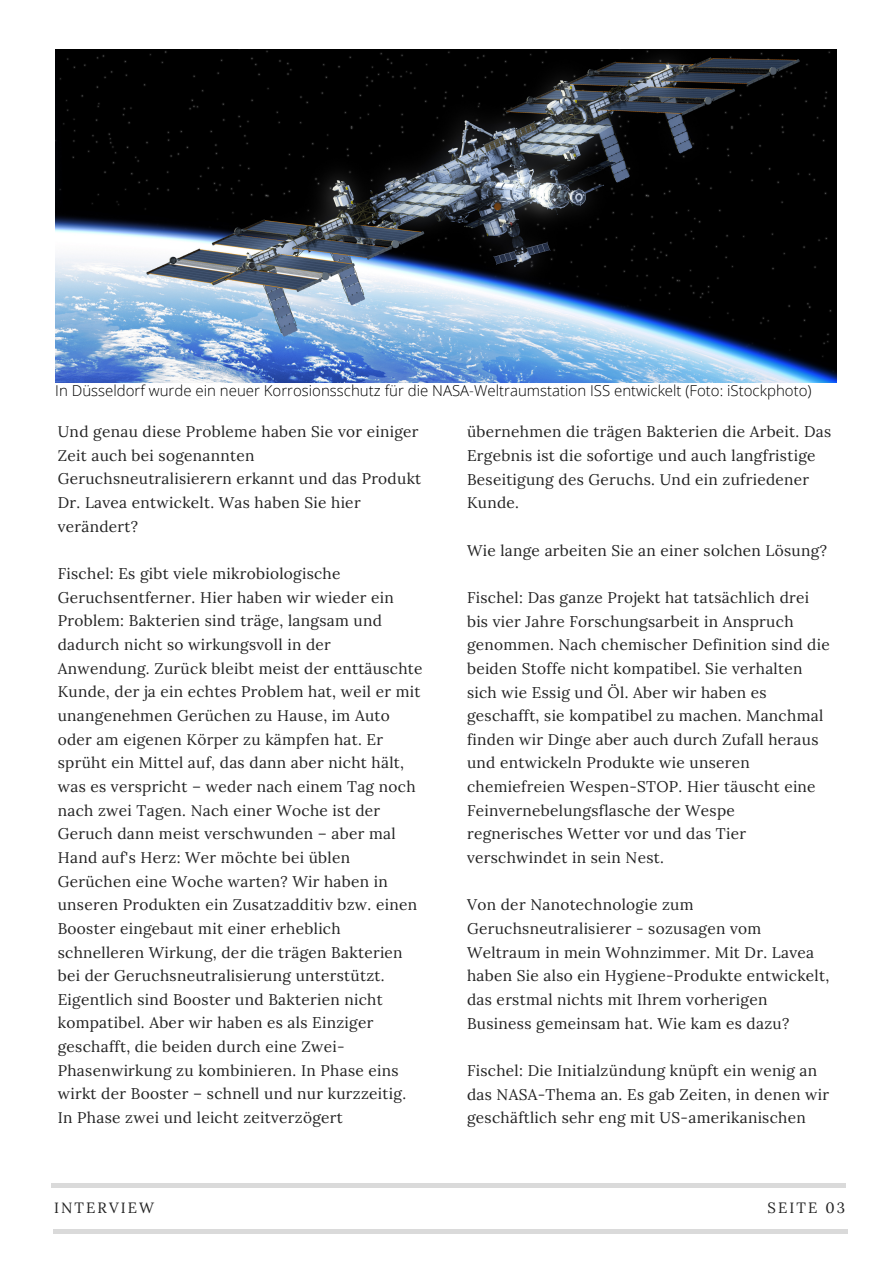
<style>
.page{position:relative;width:894px;height:1264px;background:#fff}
.page>*{position:absolute;margin:0;border:0;box-sizing:border-box;transform-origin:0 0}
.t1{font:15.45px/23.7px "Lora";letter-spacing:.02em;color:#222}
.t2{font:300 15px "Open Sans";color:#000}
.t3{font:14.85px "Lora";letter-spacing:.14em;color:#222}
</style>
<div class="page">
<img style="left:55px;top:50px;width:781px;height:332px">
<hr style="left:51px;top:1183px;width:794px;height:4px;background:#dadada">
<hr style="left:53px;top:1229px;width:794px;height:4px;background:#dadada">
<p class="t2" style="left:55px;top:380px;width:757px">In Düsseldorf wurde ein neuer Korrosionsschutz für die NASA-Weltraumstation ISS entwickelt (Foto: iStockphoto)</p>
<p class="t1" style="left:58px;top:419px;width:365px">Und genau diese Probleme haben Sie vor einiger Zeit auch bei sogenannten Geruchsneutralisierern erkannt und das Produkt Dr. Lavea entwickelt. Was haben Sie hier verändert?</p>
<p class="t1" style="left:58px;top:561px;width:366px">Fischel: Es gibt viele mikrobiologische Geruchsentferner. Hier haben wir wieder ein Problem: Bakterien sind träge, langsam und dadurch nicht so wirkungsvoll in der Anwendung. Zurück bleibt meist der enttäuschte Kunde, der ja ein echtes Problem hat, weil er mit unangenehmen Gerüchen zu Hause, im Auto oder am eigenen Körper zu kämpfen hat. Er sprüht ein Mittel auf, das dann aber nicht hält, was es verspricht – weder nach einem Tag noch nach zwei Tagen. Nach einer Woche ist der Geruch dann meist verschwunden – aber mal Hand auf's Herz: Wer möchte bei üblen Gerüchen eine Woche warten? Wir haben in unseren Produkten ein Zusatzadditiv bzw. einen Booster eingebaut mit einer erheblich schnelleren Wirkung, der die trägen Bakterien bei der Geruchsneutralisierung unterstützt.<br>Eigentlich sind Booster und Bakterien nicht kompatibel. Aber wir haben es als Einziger geschafft, die beiden durch eine Zwei-Phasenwirkung zu kombinieren. In Phase eins wirkt der Booster – schnell und nur kurzzeitig.<br>In Phase zwei und leicht zeitverzögert</p>
<p class="t1" style="left:467px;top:420px;width:365px">übernehmen die trägen Bakterien die Arbeit. Das Ergebnis ist die sofortige und auch langfristige Beseitigung des Geruchs. Und ein zufriedener Kunde.</p>
<p class="t1" style="left:467px;top:538px;width:361px">Wie lange arbeiten Sie an einer solchen Lösung?</p>
<p class="t1" style="left:467px;top:585px;width:364px">Fischel: Das ganze Projekt hat tatsächlich drei bis vier Jahre Forschungsarbeit in Anspruch genommen. Nach chemischer Definition sind die beiden Stoffe nicht kompatibel. Sie verhalten sich wie Essig und Öl. Aber wir haben es geschafft, sie kompatibel zu machen. Manchmal finden wir Dinge aber auch durch Zufall heraus und entwickeln Produkte wie unseren chemiefreien Wespen-STOP. Hier täuscht eine Feinvernebelungsflasche der Wespe regnerisches Wetter vor und das Tier verschwindet in sein Nest.</p>
<p class="t1" style="left:467px;top:892px;width:363px">Von der Nanotechnologie zum Geruchsneutralisierer - sozusagen vom Weltraum in mein Wohnzimmer. Mit Dr. Lavea haben Sie also ein Hygiene-Produkte entwickelt, das erstmal nichts mit Ihrem vorherigen Business gemeinsam hat. Wie kam es dazu?</p>
<p class="t1" style="left:467px;top:1058px;width:363px">Fischel: Die Initialzündung knüpft ein wenig an das NASA-Thema an. Es gab Zeiten, in denen wir geschäftlich sehr eng mit US-amerikanischen</p>
<p class="t3" style="left:54px;top:1197px;width:101px">INTERVIEW</p>
<p class="t3" style="left:767px;top:1197px;width:79px">SEITE 03</p>
</div>
